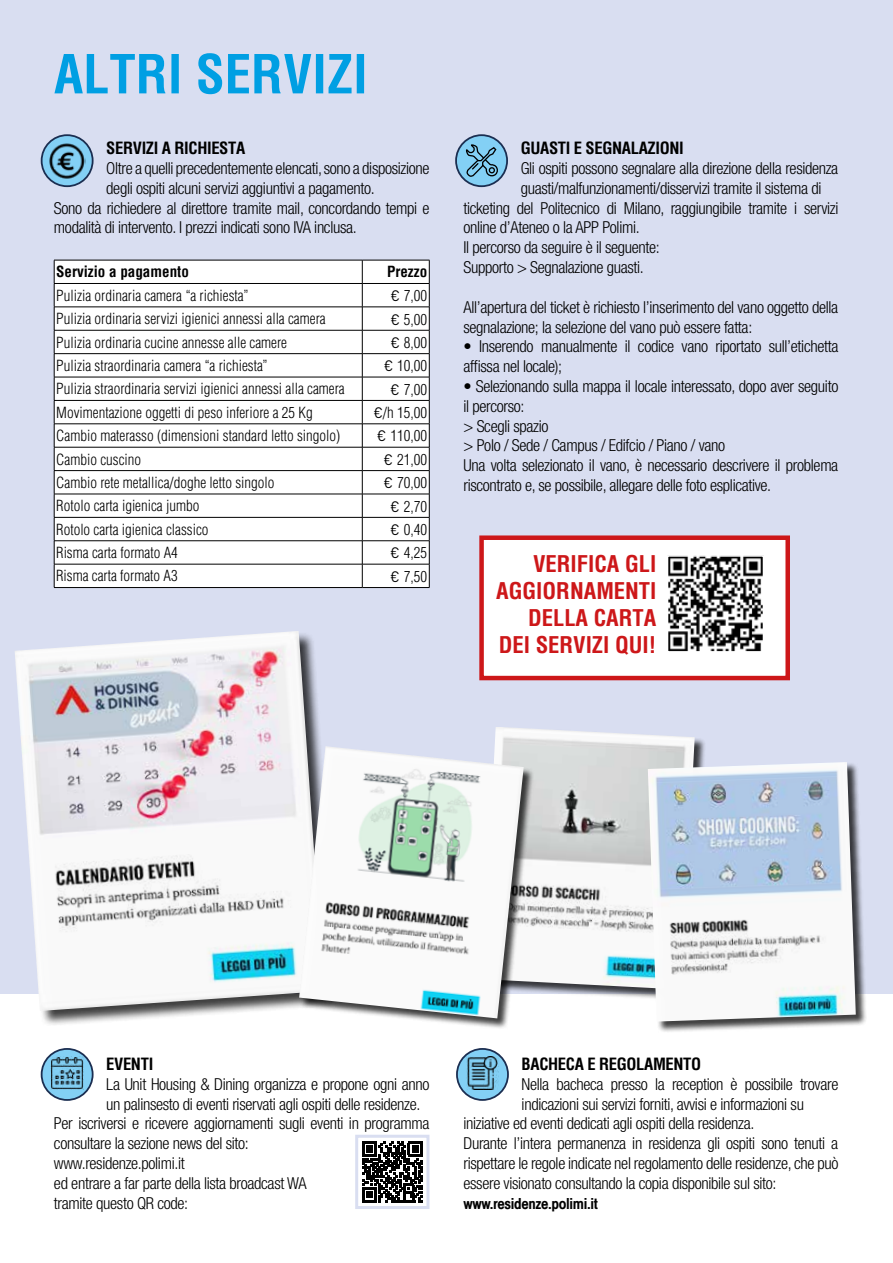
<style>
.page{position:relative;width:893px;height:1263px;background:#d9def1}
.page>*{position:absolute;margin:0;border:0;box-sizing:border-box;transform-origin:0 0}
.t1{font:700 condensed 52.5px "Helvetica";color:#009fe3}
.t2{font:700 condensed 22.5px/27px "Helvetica";color:#cd1719;text-align:right}
.t3{font:300 condensed 16.5px/19.8px "Helvetica Neue LT Std";letter-spacing:-.02em;color:#000}
.t4{font:700 condensed 16.5px "Helvetica";letter-spacing:-.02em;color:#000}
.t5{font:16.5px "Helvetica Medium Condensed Plain";letter-spacing:-.02em;color:#000}
.t6{font:300 condensed 15px "Helvetica";color:#000}
.t7{font:700 condensed 15px "Helvetica";color:#000}
.s1{font-family:"Bahnschrift";font-weight:400;font-stretch:normal}
</style>
<div class="page">
<div style="left:479px;top:535px;width:311px;height:145px;background:#fff;border:4px solid #cd1719"></div>
<div style="left:0;top:995px;width:893px;height:268px;background:#fff"></div>
<svg style="left:42px;top:135px;width:51px;height:51px"></svg>
<img style="left:48px;top:141px;width:38px;height:39px">
<div style="left:41px;top:134px;width:53px;height:53px;border:2px solid #1b2e51;border-radius:50%"></div>
<svg style="left:42px;top:1049px;width:51px;height:51px"></svg>
<img style="left:51px;top:1057px;width:32px;height:32px">
<div style="left:41px;top:1048px;width:53px;height:53px;border:2px solid #1b2e51;border-radius:50%"></div>
<svg style="left:457px;top:1049px;width:51px;height:51px"></svg>
<img style="left:466px;top:1057px;width:33px;height:32px">
<div style="left:456px;top:1048px;width:53px;height:53px;border:2px solid #1b2e51;border-radius:50%"></div>
<div style="left:55px;top:261px;width:374px;height:326px;background:#fff"></div>
<hr style="left:54px;top:260px;width:308px;height:1px;background:#000">
<hr style="left:362px;top:260px;width:67px;height:1px;background:#000">
<hr style="left:54px;top:283px;width:308px;height:1px;background:#000">
<hr style="left:362px;top:283px;width:67px;height:1px;background:#000">
<hr style="left:54px;top:307px;width:308px;height:1px;background:#000">
<hr style="left:362px;top:307px;width:67px;height:1px;background:#000">
<hr style="left:54px;top:330px;width:308px;height:1px;background:#000">
<hr style="left:362px;top:330px;width:67px;height:1px;background:#000">
<hr style="left:54px;top:353px;width:308px;height:1px;background:#000">
<hr style="left:362px;top:353px;width:67px;height:1px;background:#000">
<hr style="left:54px;top:377px;width:308px;height:1px;background:#000">
<hr style="left:362px;top:377px;width:67px;height:1px;background:#000">
<hr style="left:54px;top:400px;width:308px;height:1px;background:#000">
<hr style="left:362px;top:400px;width:67px;height:1px;background:#000">
<hr style="left:54px;top:424px;width:308px;height:1px;background:#000">
<hr style="left:362px;top:424px;width:67px;height:1px;background:#000">
<hr style="left:54px;top:447px;width:308px;height:1px;background:#000">
<hr style="left:362px;top:447px;width:67px;height:1px;background:#000">
<hr style="left:54px;top:470px;width:308px;height:1px;background:#000">
<hr style="left:362px;top:470px;width:67px;height:1px;background:#000">
<hr style="left:54px;top:494px;width:308px;height:1px;background:#000">
<hr style="left:362px;top:494px;width:67px;height:1px;background:#000">
<hr style="left:54px;top:517px;width:308px;height:1px;background:#000">
<hr style="left:362px;top:517px;width:67px;height:1px;background:#000">
<hr style="left:54px;top:540px;width:308px;height:1px;background:#000">
<hr style="left:362px;top:540px;width:67px;height:1px;background:#000">
<hr style="left:54px;top:564px;width:308px;height:1px;background:#000">
<svg style="left:54px;top:260px;width:1px;height:327px"></svg>
<hr style="left:362px;top:564px;width:67px;height:1px;background:#000">
<svg style="left:362px;top:260px;width:1px;height:327px"></svg>
<svg style="left:429px;top:260px;width:1px;height:327px"></svg>
<hr style="left:54px;top:587px;width:308px;height:1px;background:#000">
<hr style="left:362px;top:587px;width:67px;height:1px;background:#000">
<div style="left:15px;top:632px;width:325px;height:395px;background:#000;opacity:.75"></div>
<img style="left:15px;top:631px;width:309px;height:380px">
<div style="left:483px;top:727px;width:223px;height:274px;background:#000;opacity:.75"></div>
<img style="left:483px;top:727px;width:212px;height:262px">
<div style="left:648px;top:762px;width:219px;height:271px;background:#000;opacity:.75"></div>
<img style="left:648px;top:762px;width:208px;height:259px">
<div style="left:300px;top:747px;width:235px;height:283px;background:#000;opacity:.75"></div>
<img style="left:299px;top:746px;width:225px;height:272px">
<img style="left:669px;top:557px;width:93px;height:93px">
<div style="left:667px;top:555px;width:97px;height:97px;border:1px solid #fff"></div>
<svg style="left:362px;top:1141px;width:61px;height:62px"></svg>
<svg style="left:362px;top:1142px;width:60px;height:60px"></svg>
<div style="left:355px;top:1135px;width:74px;height:74px;border:3px solid #d9def1"></div>
<svg style="left:456px;top:135px;width:51px;height:51px"></svg>
<div style="left:455px;top:134px;width:53px;height:53px;border:2px solid #1b2e51;border-radius:50%"></div>
<svg style="left:465px;top:144px;width:35px;height:34px"></svg>
<h1 class="t1" style="left:54px;top:40px;width:315px">ALTRI SERVIZI</h1>
<p class="t4" style="left:106px;top:137px;width:140px">SERVIZI A RICHIESTA</p>
<p class="t3" style="left:106px;top:158px;width:325px">Oltre a quelli precedentemente elencati, sono a disposizione</p>
<p class="t3" style="left:106px;top:178px;width:270px">degli ospiti alcuni servizi aggiuntivi a pagamento.</p>
<p class="t3" style="left:54px;top:198px;width:377px">Sono da richiedere al direttore tramite mail, concordando tempi e</p>
<p class="t3" style="left:54px;top:218px;width:304px">modalità di intervento. I prezzi indicati sono IVA inclusa.</p>
<p class="t7" style="left:56px;top:262px;width:134px">Servizio a pagamento</p>
<p class="t7" style="left:387px;top:262px;width:42px">Prezzo</p>
<p class="t6" style="left:56px;top:286px;width:194px">Pulizia ordinaria camera “a richiesta”</p>
<p class="t6" style="left:390px;top:286px;width:38px"><span class="s1">€</span> 7,00</p>
<p class="t6" style="left:56px;top:309px;width:271px">Pulizia ordinaria servizi igienici annessi alla camera</p>
<p class="t6" style="left:390px;top:310px;width:38px"><span class="s1">€</span> 5,00</p>
<p class="t6" style="left:56px;top:333px;width:232px">Pulizia ordinaria cucine annesse alle camere</p>
<p class="t6" style="left:390px;top:333px;width:38px"><span class="s1">€</span> 8,00</p>
<p class="t6" style="left:56px;top:356px;width:213px">Pulizia straordinaria camera “a richiesta”</p>
<p class="t6" style="left:384px;top:356px;width:45px"><span class="s1">€</span> 10,00</p>
<p class="t6" style="left:56px;top:380px;width:290px">Pulizia straordinaria servizi igienici annessi alla camera</p>
<p class="t6" style="left:390px;top:380px;width:38px"><span class="s1">€</span> 7,00</p>
<p class="t6" style="left:56px;top:403px;width:258px">Movimentazione oggetti di peso inferiore a 25 Kg</p>
<p class="t6" style="left:373px;top:403px;width:55px"><span class="s1">€</span>/h 15,00</p>
<p class="t6" style="left:56px;top:426px;width:286px">Cambio materasso (dimensioni standard letto singolo)</p>
<p class="t6" style="left:377px;top:427px;width:52px"><span class="s1">€</span> 110,00</p>
<p class="t6" style="left:56px;top:450px;width:86px">Cambio cuscino</p>
<p class="t6" style="left:384px;top:450px;width:45px"><span class="s1">€</span> 21,00</p>
<p class="t6" style="left:56px;top:473px;width:220px">Cambio rete metallica/doghe letto singolo</p>
<p class="t6" style="left:384px;top:473px;width:45px"><span class="s1">€</span> 70,00</p>
<p class="t6" style="left:56px;top:496px;width:145px">Rotolo carta igienica jumbo</p>
<p class="t6" style="left:390px;top:497px;width:38px"><span class="s1">€</span> 2,70</p>
<p class="t6" style="left:56px;top:520px;width:154px">Rotolo carta igienica classico</p>
<p class="t6" style="left:390px;top:520px;width:38px"><span class="s1">€</span> 0,40</p>
<p class="t6" style="left:56px;top:543px;width:123px">Risma carta formato A4</p>
<p class="t6" style="left:390px;top:544px;width:38px"><span class="s1">€</span> 4,25</p>
<p class="t6" style="left:56px;top:567px;width:123px">Risma carta formato A3</p>
<p class="t6" style="left:390px;top:567px;width:38px"><span class="s1">€</span> 7,50</p>
<p class="t4" style="left:521px;top:137px;width:165px">GUASTI E SEGNALAZIONI</p>
<p class="t3" style="left:521px;top:158px;width:319px">Gli ospiti possono segnalare alla direzione della residenza</p>
<p class="t3" style="left:521px;top:178px;width:302px">guasti/malfunzionamenti/disservizi tramite il sistema di</p>
<p class="t3" style="left:463px;top:198px;width:376px">ticketing del Politecnico di Milano, raggiungibile tramite i servizi</p>
<p class="t3" style="left:463px;top:218px;width:178px">online d’Ateneo o la APP Polimi.</p>
<p class="t3" style="left:463px;top:237px;width:198px">Il percorso da seguire è il seguente:</p>
<p class="t3" style="left:463px;top:257px;width:182px">Supporto &gt; Segnalazione guasti.</p>
<p class="t3" style="left:463px;top:297px;width:376px">All’apertura del ticket è richiesto l’inserimento del vano oggetto della segnalazione; la selezione del vano può essere fatta:</p>
<p class="t3" style="left:463px;top:336px;width:376px">• Inserendo manualmente il codice vano riportato sull’etichetta affissa nel locale);</p>
<p class="t3" style="left:463px;top:376px;width:376px">• Selezionando sulla mappa il locale interessato, dopo aver seguito il percorso:<br>&gt; Scegli spazio<br>&gt; Polo / Sede / Campus / Edifcio / Piano / vano<br>Una volta selezionato il vano, è necessario descrivere il problema riscontrato e, se possibile, allegare delle foto esplicative.</p>
<h2 class="t2" style="left:496px;top:550px;width:162px">VERIFICA GLI<br>AGGIORNAMENTI<br>DELLA CARTA<br>DEI SERVIZI QUI!</h2>
<p class="t4" style="left:106px;top:1053px;width:48px">EVENTI</p>
<p class="t3" style="left:106px;top:1074px;width:325px">La Unit Housing &amp; Dining organizza e propone ogni anno</p>
<p class="t3" style="left:106px;top:1094px;width:316px">un palinsesto di eventi riservati agli ospiti delle residenze.</p>
<p class="t3" style="left:54px;top:1113px;width:377px">Per iscriversi e ricevere aggiornamenti sugli eventi in programma</p>
<p class="t3" style="left:54px;top:1133px;width:196px">consultare la sezione news del sito:</p>
<p class="t3" style="left:54px;top:1153px;width:132px">www.residenze.polimi.it</p>
<p class="t3" style="left:54px;top:1173px;width:254px">ed entrare a far parte della lista broadcast WA</p>
<p class="t3" style="left:54px;top:1193px;width:136px">tramite questo QR code:</p>
<p class="t4" style="left:522px;top:1053px;width:181px">BACHECA E REGOLAMENTO</p>
<p class="t3" style="left:522px;top:1074px;width:318px">Nella bacheca presso la reception è possibile trovare</p>
<p class="t3" style="left:522px;top:1094px;width:284px">indicazioni sui servizi forniti, avvisi e informazioni su</p>
<p class="t3" style="left:463px;top:1113px;width:292px">iniziative ed eventi dedicati agli ospiti della residenza.</p>
<p class="t3" style="left:463px;top:1133px;width:376px">Durante l’intera permanenza in residenza gli ospiti sono tenuti a</p>
<p class="t3" style="left:463px;top:1153px;width:376px">rispettare le regole indicate nel regolamento delle residenze, che può</p>
<p class="t3" style="left:463px;top:1173px;width:314px">essere visionato consultando la copia disponibile sul sito:</p>
<p class="t5" style="left:463px;top:1194px;width:136px">www.residenze.polimi.it</p>
</div>
